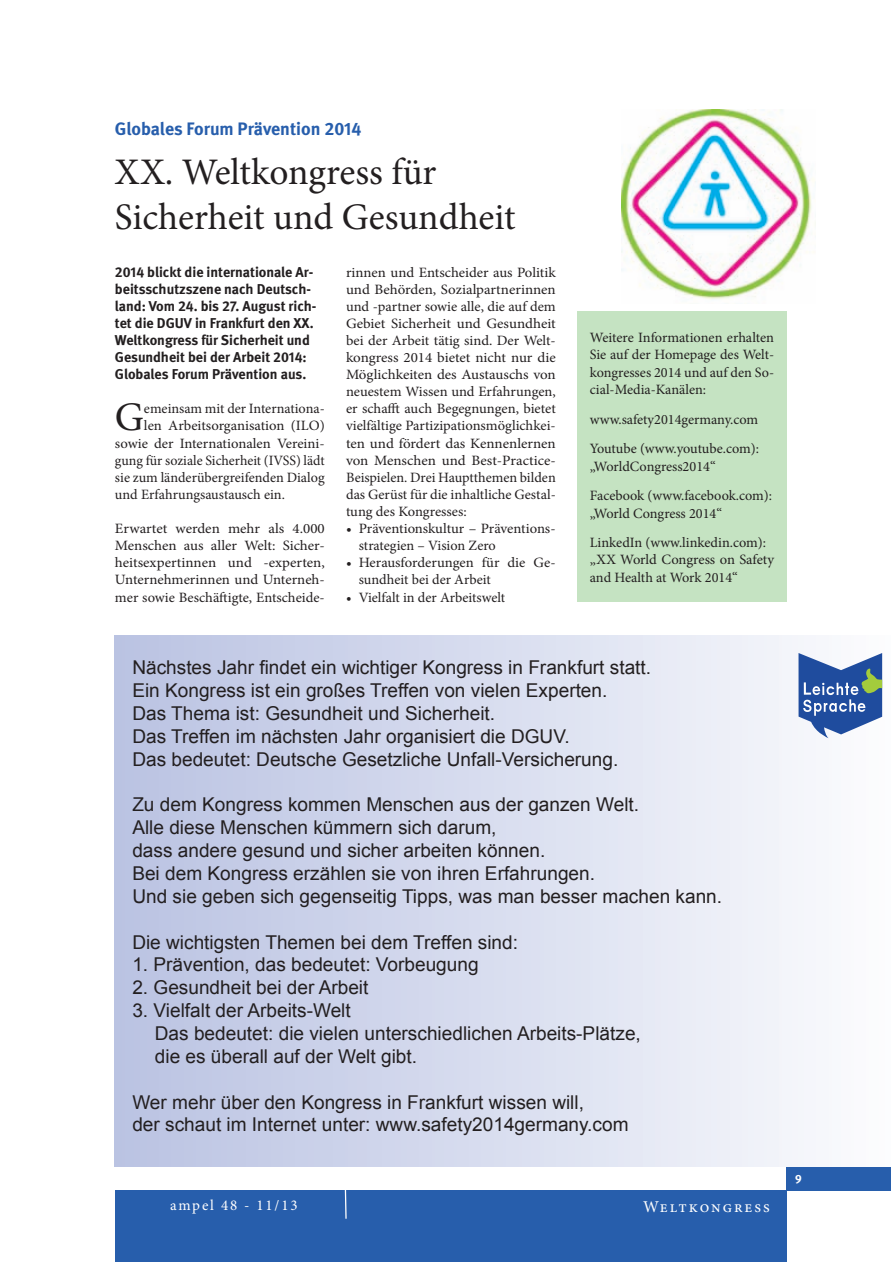
<style>
.page{position:relative;width:891px;height:1262px;background:#fff}
.page>*{position:absolute;margin:0;border:0;box-sizing:border-box;transform-origin:0 0}
.t1{font:40.5px "Minion Pro";color:#231f20}
.t2{font:37.5px/45px "Minion Pro";letter-spacing:-.005em;color:#231f20}
.t3{font:19.05px/22.8px "Arial";color:#231f20}
.t4{font:700 18px "DGUV Meta";color:#275eac}
.t5{font:16.5px "Minion Pro";color:#fff}
.t6{font:15px "Minion Pro";letter-spacing:.12em;color:#fff}
.t7{font:14.25px/17.1px "Minion Pro";color:#231f20}
.t8{font:14.25px/17.1px "Minion Pro";color:#231f20;text-align:justify;scale:1.04 1}
.t9{font:700 14.25px/17.1px "DGUV Meta";color:#231f20}
.t10{font:14.25px/17.1px "Minion Pro";color:#231f20;text-align:justify;scale:1.05 1}
.t11{font:700 12px "DGUV Meta";color:#fff}
</style>
<div class="page">
<div style="left:787px;top:1165px;width:104px;height:25px;background:#275eac"></div>
<div style="left:115px;top:1190px;width:672px;height:72px;background:#275eac"></div>
<svg style="left:345px;top:1190px;width:2px;height:28px"></svg>
<div style="left:577px;top:311px;width:210px;height:290px;background:#c5e3c2"></div>
<div style="left:115px;top:636px;width:776px;height:530px;background:linear-gradient(to right,#b9c2e2,#fbfcfd)"></div>
<svg style="left:798px;top:653px;width:84px;height:85px"></svg>
<img style="left:622px;top:109px;width:192px;height:191px">
<p class="t4" style="left:115px;top:118px;width:248px">Globales Forum Prävention 2014</p>
<h2 class="t2" style="left:115px;top:150px;width:402px">XX. Weltkongress für<br>Sicherheit und Gesundheit</h2>
<p class="t9" style="left:115px;top:263px;width:203px">2014 blickt die internationale Ar&shy;beitsschutzszene nach Deutsch&shy;land: Vom 24. bis 27. August rich&shy;tet die DGUV in Frankfurt den XX.<br>Weltkongress für Sicherheit und<br>Gesundheit bei der Arbeit 2014:<br>Globales Forum Prävention aus.</p>
<h1 class="t1" style="left:115px;top:390px;width:30px">G</h1>
<p class="t7" style="left:144px;top:400px;width:182px">emeinsam mit der Internationa-</p>
<p class="t7" style="left:144px;top:417px;width:182px">len Arbeitsorganisation (ILO)</p>
<p class="t7" style="left:115px;top:434px;width:211px">sowie der Internationalen Vereini-</p>
<p class="t7" style="left:115px;top:452px;width:211px">gung für soziale Sicherheit (IVSS) lädt</p>
<p class="t7" style="left:115px;top:469px;width:211px">sie zum länderübergreifenden Dialog</p>
<p class="t7" style="left:115px;top:486px;width:172px">und Erfahrungsaustausch ein.</p>
<p class="t10" style="left:115px;top:520px;width:201px">Erwartet werden mehr als 4.000<br>Menschen aus aller Welt: Sicher&shy;heitsexpertinnen und -experten, Unternehmerinnen und Unterneh&shy;mer sowie Beschäftigte, Entscheide-</p>
<p class="t8" style="left:346px;top:263px;width:203px">rinnen und Entscheider aus Politik und Behörden, Sozialpartnerinnen und -partner sowie alle, die auf dem Gebiet Sicherheit und Gesundheit bei der Arbeit tätig sind. Der Welt&shy;kongress 2014 bietet nicht nur die Möglichkeiten des Austauschs von neuestem Wissen und Erfahrungen, er schafft auch Begegnungen, bietet vielfältige Partizipationsmöglichkei&shy;ten und fördert das Kennenlernen von Menschen und Best-Practice-Beispielen. Drei Hauptthemen bilden das Gerüst für die inhaltliche Gestal&shy;tung des Kongresses:</p>
<p class="t7" style="left:359px;top:520px;width:198px;text-indent:-13px">• Präventionskultur – Präventions&shy;strategien – Vision Zero</p>
<p class="t7" style="left:359px;top:554px;width:198px;text-indent:-13px">• Herausforderungen für die Ge&shy;sundheit bei der Arbeit</p>
<p class="t7" style="left:346px;top:588px;width:161px">• Vielfalt in der Arbeitswelt</p>
<p class="t7" style="left:590px;top:329px;width:186px;text-align:justify">Weitere Informationen erhalten Sie auf der Homepage des Welt&shy;kongresses 2014 und auf den So&shy;cial-Media-Kanälen:</p>
<p class="t7" style="left:590px;top:404px;width:171px;line-height:29.8px">www.safety2014germany.com<br>Youtube (www.youtube.com):</p>
<p class="t7" style="left:590px;top:451px;width:184px;line-height:29.8px">„WorldCongress2014“<br>Facebook (www.facebook.com):</p>
<p class="t7" style="left:590px;top:498px;width:178px;line-height:29.8px">„World Congress 2014“<br>LinkedIn (www.linkedin.com):</p>
<p class="t7" style="left:590px;top:551px;width:186px">„XX World Congress on Safety and Health at Work 2014“</p>
<p class="t3" style="left:132px;top:656px;width:520px">Nächstes Jahr findet ein wichtiger Kongress in Frankfurt statt.<br>Ein Kongress ist ein großes Treffen von vielen Experten.<br>Das Thema ist: Gesundheit und Sicherheit.<br>Das Treffen im nächsten Jahr organisiert die DGUV.<br>Das bedeutet: Deutsche Gesetzliche Unfall-Versicherung.</p>
<p class="t3" style="left:132px;top:793px;width:591px">Zu dem Kongress kommen Menschen aus der ganzen Welt.<br>Alle diese Menschen kümmern sich darum,<br>dass andere gesund und sicher arbeiten können.<br>Bei dem Kongress erzählen sie von ihren Erfahrungen.<br>Und sie geben sich gegenseitig Tipps, was man besser machen kann.</p>
<p class="t3" style="left:132px;top:930px;width:387px">Die wichtigsten Themen bei dem Treffen sind:</p>
<p class="t3" style="left:132px;top:953px;width:348px">1. Prävention, das bedeutet: Vorbeugung</p>
<p class="t3" style="left:132px;top:976px;width:238px">2. Gesundheit bei der Arbeit</p>
<p class="t3" style="left:155px;top:999px;width:488px;text-indent:-22px">3. Vielfalt der Arbeits-Welt<br>Das bedeutet: die vielen unterschiedlichen Arbeits-Plätze, die es überall auf der Welt gibt.</p>
<p class="t3" style="left:132px;top:1090px;width:498px">Wer mehr über den Kongress in Frankfurt wissen will,<br>der schaut im Internet unter: www.safety2014germany.com</p>
<p class="t6" style="left:170px;top:1195px;width:129px">ampel 48 - 11/13</p>
<p class="t5" style="left:643px;top:1195px;width:128px">Weltkongress</p>
<p class="t11" style="left:795px;top:1171px;width:8px">9</p>
</div>
